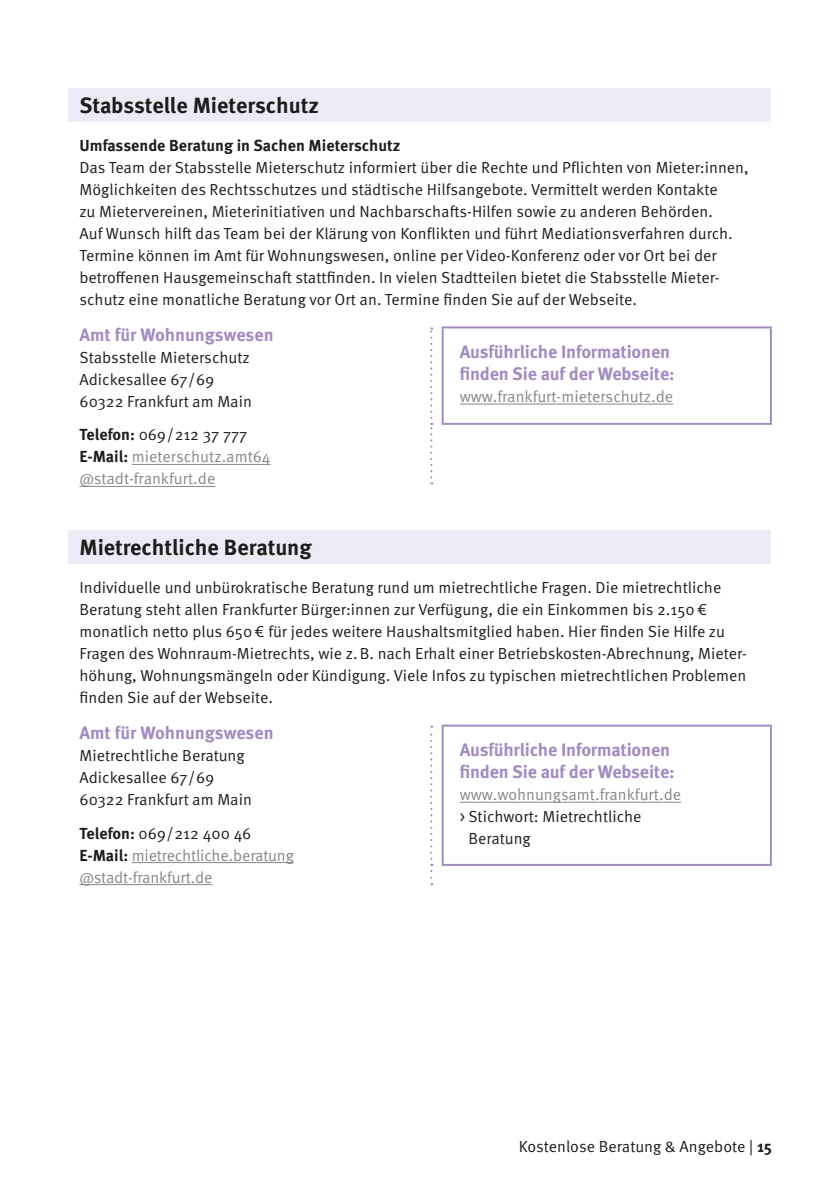
<style>
.page{position:relative;width:840px;height:1191px;background:#fff}
.page>*{position:absolute;margin:0;border:0;box-sizing:border-box;transform-origin:0 0}
.Subheadline__Kostenl{font:700 22px "Meta Pro";color:#1d1d1b}
._00_Subheadline_gelb{font:700 18px/22px "Meta Pro";letter-spacing:-.01em;color:#a18bc1}
._00_Body{font:16px/22px "Meta Pro Norm";color:#1d1d1b}
._00_Body-2{font:16px/22px "Meta Pro Norm";letter-spacing:-.01em;color:#878787}
._00_Subheadline_gelb-2{font:16px "Meta Pro Norm";color:#878787}
._00_Subheadline_gelb-3{font:16px "Meta Pro Norm";color:#1d1d1b}
.s1{font-family:"Meta Pro";font-weight:700}
.s2{font-family:"Meta Pro";font-weight:700;color:#1d1d1b}
.s3{color:#1d1d1b}
</style>
<div class="page">
<div style="left:68px;top:88px;width:702px;height:34px;background:#edeaf6"></div>
<hr style="left:441px;top:326px;width:330px;height:2px;background:#a18bc1">
<hr style="left:441px;top:328px;width:2px;height:95px;background:#a18bc1">
<hr style="left:769px;top:328px;width:2px;height:95px;background:#a18bc1">
<hr style="left:441px;top:423px;width:330px;height:2px;background:#a18bc1">
<svg style="left:430px;top:327px;width:2px;height:157px"></svg>
<hr style="left:132px;top:464px;width:138px;height:1px;background:#878787">
<hr style="left:79px;top:486px;width:136px;height:1px;background:#878787">
<hr style="left:459px;top:404px;width:214px;height:1px;background:#878787">
<div style="left:68px;top:530px;width:702px;height:34px;background:#edeaf6"></div>
<hr style="left:441px;top:724px;width:330px;height:2px;background:#a18bc1">
<hr style="left:441px;top:726px;width:2px;height:138px;background:#a18bc1">
<hr style="left:769px;top:726px;width:2px;height:138px;background:#a18bc1">
<hr style="left:441px;top:864px;width:330px;height:2px;background:#a18bc1">
<svg style="left:430px;top:725px;width:2px;height:160px"></svg>
<hr style="left:132px;top:862px;width:162px;height:1px;background:#878787">
<hr style="left:79px;top:884px;width:133px;height:1px;background:#878787">
<hr style="left:459px;top:802px;width:221px;height:1px;background:#878787">
<p class="Subheadline__Kostenl" style="left:79px;top:88px;width:241px">Stabsstelle Mieterschutz</p>
<p class="_00_Body" style="left:79px;top:133px;width:670px"><span class="s1">Umfassende Beratung in Sachen Mieterschutz<br></span>Das Team der Stabsstelle Mieterschutz informiert über die Rechte und Pflichten von Mieter:innen, Möglichkeiten des Rechtsschutzes und städtische Hilfsangebote. Vermittelt werden Kontakte<br>zu Mietervereinen, Mieterinitiativen und Nachbarschafts-Hilfen sowie zu anderen Behörden.<br>Auf Wunsch hilft das Team bei der Klärung von Konflikten und führt Mediationsverfahren durch.<br>Termine können im Amt für Wohnungswesen, online per Video-Konferenz oder vor Ort bei der betroffenen Hausgemeinschaft stattfinden. In vielen Stadtteilen bietet die Stabsstelle Mieter&shy;schutz eine monatliche Beratung vor Ort an. Termine finden Sie auf der Webseite.</p>
<p class="_00_Subheadline_gelb" style="left:79px;top:323px;width:196px">Amt für Wohnungswesen</p>
<p class="_00_Body" style="left:79px;top:345px;width:174px">Stabsstelle Mieterschutz<br>Adickesallee 67/69<br>60322 Frankfurt am Main</p>
<p class="_00_Body-2" style="left:79px;top:423px;width:192px"><span class="s2">Telefon:</span> <span class="s3">069/212 37 777<br></span><span class="s2">E-Mail:</span> mieterschutz.amt64 @stadt-frankfurt.de</p>
<p class="_00_Subheadline_gelb" style="left:459px;top:340px;width:216px">Ausführliche Informationen finden Sie auf der Webseite:</p>
<p class="_00_Subheadline_gelb-2" style="left:459px;top:384px;width:215px">www.frankfurt-mieterschutz.de</p>
<p class="Subheadline__Kostenl" style="left:79px;top:530px;width:234px">Mietrechtliche Beratung</p>
<p class="_00_Body" style="left:79px;top:575px;width:668px">Individuelle und unbürokratische Beratung rund um mietrechtliche Fragen. Die mietrechtliche Beratung steht allen Frankfurter Bürger:innen zur Verfügung, die ein Einkommen bis 2.150€ monatlich netto plus 650€ für jedes weitere Haushaltsmitglied haben. Hier finden Sie Hilfe zu Fragen des Wohnraum-Mietrechts, wie z. B. nach Erhalt einer Betriebskosten-Abrechnung, Mieter&shy;höhung, Wohnungsmängeln oder Kündigung. Viele Infos zu typischen mietrechtlichen Problemen finden Sie auf der Webseite.</p>
<p class="_00_Subheadline_gelb" style="left:79px;top:721px;width:196px">Amt für Wohnungswesen</p>
<p class="_00_Body" style="left:79px;top:743px;width:174px">Mietrechtliche Beratung<br>Adickesallee 67/69<br>60322 Frankfurt am Main</p>
<p class="_00_Body-2" style="left:79px;top:821px;width:216px"><span class="s2">Telefon:</span> <span class="s3">069/212 400 46<br></span><span class="s2">E-Mail:</span> mietrechtliche.beratung @stadt-frankfurt.de</p>
<p class="_00_Subheadline_gelb" style="left:459px;top:738px;width:216px">Ausführliche Informationen finden Sie auf der Webseite:</p>
<p class="_00_Subheadline_gelb-2" style="left:459px;top:782px;width:223px">www.wohnungsamt.frankfurt.de</p>
<p class="_00_Subheadline_gelb-3" style="left:459px;top:804px;width:183px">&gt; Stichwort: Mietrechtliche</p>
<p class="_00_Subheadline_gelb-3" style="left:468px;top:826px;width:64px">Beratung</p>
<p class="_00_Body" style="left:518px;top:1134px;width:254px">Kostenlose Beratung &amp; Angebote | <span class="s1">15</span></p>
</div>
